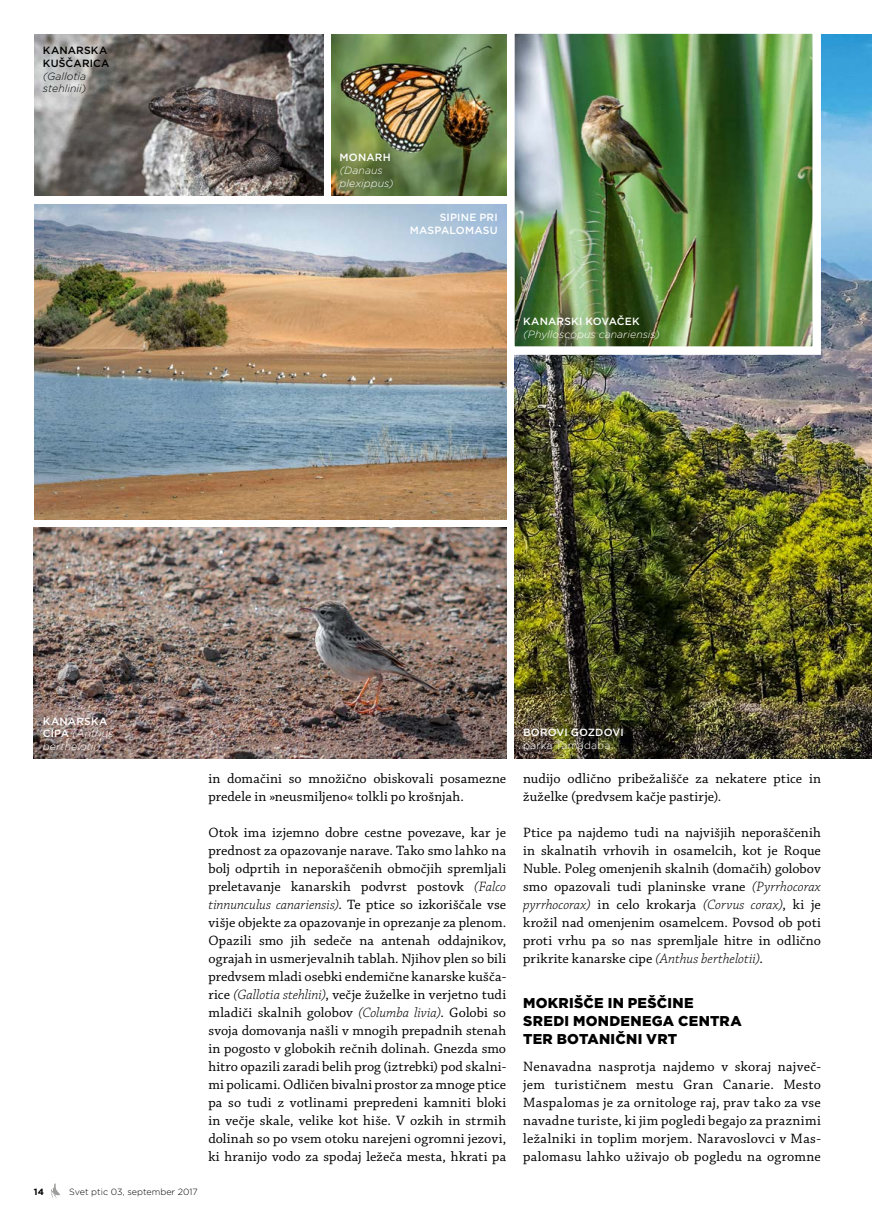
<style>
.page{position:relative;width:872px;height:1212px;background:#fff}
.page>*{position:absolute;margin:0;border:0;box-sizing:border-box;transform-origin:0 0}
.BODY{font:14.25px/18px "Chaparral Pro";letter-spacing:.01em;color:#000;text-align:justify}
.MED_naslov{font:900 14.25px/18px "Gotham";letter-spacing:.02em;color:#000}
.PODPIS_foto{font:italic 300 10.5px/12.6px "Gotham";letter-spacing:.005em;color:#fff}
.PODPIS_foto-2{font:500 10.5px/12.6px "Gotham";letter-spacing:.015em;color:#fff}
.PODPIS_foto-3{font:italic 300 10.5px/12.6px "Gotham";color:#000}
.t1{font:300 9px "Gotham";color:#000}
.t2{font:700 9px "Gotham";color:#000}
.s1{font-weight:500;font-style:normal}
.s2{font-weight:300;font-style:italic}
.s3{font-weight:300}
</style>
<div class="page">
<img style="left:514px;top:34px;width:358px;height:724px">
<img style="left:506px;top:33px;width:319px;height:326px">
<img style="left:34px;top:34px;width:289px;height:162px">
<img style="left:34px;top:204px;width:472px;height:315px">
<img style="left:34px;top:528px;width:472px;height:230px">
<img style="left:332px;top:34px;width:174px;height:162px">
<svg style="left:51px;top:1183px;width:10px;height:15px"></svg>
<p class="PODPIS_foto-3" style="left:43px;top:44px;width:68px"><span class="s1">KANARSKA<br>KUŠČARICA </span>(Gallotia stehlinii)</p>
<p class="PODPIS_foto" style="left:339px;top:151px;width:55px"><span class="s1">MONARH </span>(Danaus plexippus)</p>
<p class="PODPIS_foto-2" style="left:410px;top:211px;width:89px;text-align:right">SIPINE PRI<br>MASPALOMASU</p>
<p class="PODPIS_foto" style="left:523px;top:315px;width:138px"><span class="s1">KANARSKI KOVAČEK </span>(Phylloscopus canariensis)</p>
<p class="PODPIS_foto" style="left:43px;top:714px;width:72px"><span class="s1">KANARSKA<br>CIPA</span> (Anthus berthelotii)</p>
<p class="t2" style="left:34px;top:1185px;width:11px">14</p>
<p class="t1" style="left:69px;top:1186px;width:130px">Svet ptic 03, september 2017</p>
<p class="BODY" style="left:208px;top:770px;width:299px">in domačini so množično obiskovali posamezne predele in »neusmiljeno« tolkli po krošnjah.</p>
<p class="BODY" style="left:208px;top:824px;width:299px">Otok ima izjemno dobre cestne povezave, kar je prednost za opazovanje narave. Tako smo lahko na bolj odprtih in neporaščenih območjih spremljali preletavanje kanarskih podvrst postovk <span class="s2">(Falco tinnunculus canariensis)</span>. Te ptice so izkoriščale vse višje objekte za opazovanje in oprezanje za plenom.<br>Opazili smo jih sedeče na antenah oddajnikov, ograjah in usmerjevalnih tablah. Njihov plen so bili predvsem mladi osebki endemične kanarske kušča&shy;rice <span class="s2">(Gallotia stehlini)</span>, večje žuželke in verjetno tudi mladiči skalnih golobov <span class="s2">(Columba livia)</span>. Golobi so svoja domovanja našli v mnogih prepadnih stenah in pogosto v globokih rečnih dolinah. Gnezda smo hitro opazili zaradi belih prog (iztrebki) pod skalni&shy;mi policami. Odličen bivalni prostor za mnoge ptice pa so tudi z votlinami prepredeni kamniti bloki in večje skale, velike kot hiše. V ozkih in strmih dolinah so po vsem otoku narejeni ogromni jezovi, ki hranijo vodo za spodaj ležeča mesta, hkrati pa</p>
<p class="PODPIS_foto-2" style="left:523px;top:726px;width:102px">BOROVI GOZDOVI <span class="s3">parka Tamadaba</span></p>
<p class="BODY" style="left:523px;top:770px;width:299px">nudijo odlično pribežališče za nekatere ptice in žuželke (predvsem kačje pastirje).</p>
<p class="BODY" style="left:523px;top:824px;width:299px">Ptice pa najdemo tudi na najvišjih neporaščenih in skalnatih vrhovih in osamelcih, kot je Roque Nuble. Poleg omenjenih skalnih (domačih) golobov smo opazovali tudi planinske vrane <span class="s2">(Pyrrhocorax pyrrhocorax)</span> in celo krokarja <span class="s2">(Corvus corax)</span>, ki je krožil nad omenjenim osamelcem. Povsod ob poti proti vrhu pa so nas spremljale hitre in odlično prikrite kanarske cipe <span class="s2">(Anthus berthelotii)</span>.</p>
<p class="MED_naslov" style="left:523px;top:994px;width:220px">MOKRIŠČE IN PEŠČINE<br>SREDI MONDENEGA CENTRA<br>TER BOTANIČNI VRT</p>
<p class="BODY" style="left:523px;top:1058px;width:299px">Nenavadna nasprotja najdemo v skoraj največ&shy;jem turističnem mestu Gran Canarie. Mesto Maspalomas je za ornitologe raj, prav tako za vse navadne turiste, ki jim pogledi begajo za praznimi ležalniki in toplim morjem. Naravoslovci v Mas&shy;palomasu lahko uživajo ob pogledu na ogromne</p>
</div>
